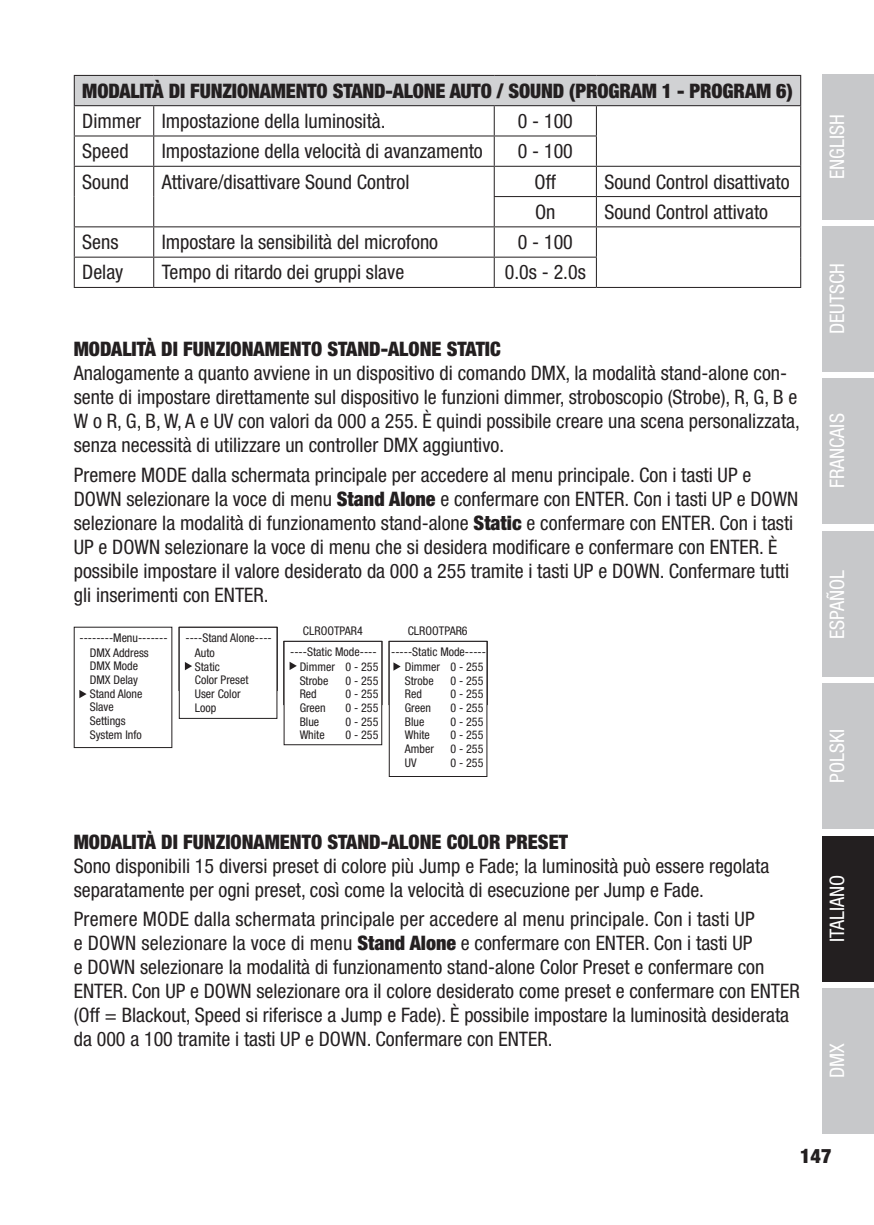
<style>
.page{position:relative;width:874px;height:1225px;background:#fff}
.page>*{position:absolute;margin:0;border:0;box-sizing:border-box;transform-origin:0 0}
.t1{font:condensed 20px/24px "Helvetica Neue LT Pro";color:#231f20}
.t2{font:900 condensed 20px "Helvetica Neue LT Pro";color:#231f20}
.t3{font:condensed 20px "Helvetica Neue LT Std";color:#fff}
.t4{font:900 condensed 20px "Helvetica Neue LT Std";color:#231f20}
.t5{font:condensed 12px/13.6px "Helvetica Neue LT Pro";color:#231f20}
.s1{font-weight:900}
</style>
<div class="page">
<div style="left:821px;top:988px;width:52px;height:146px;background:#c7c8ca"></div>
<div style="left:821px;top:74px;width:52px;height:145px;background:#c7c8ca"></div>
<div style="left:821px;top:226px;width:52px;height:145px;background:#c7c8ca"></div>
<div style="left:821px;top:378px;width:52px;height:146px;background:#c7c8ca"></div>
<div style="left:821px;top:531px;width:52px;height:146px;background:#c7c8ca"></div>
<div style="left:821px;top:683px;width:52px;height:146px;background:#c7c8ca"></div>
<div style="left:821px;top:836px;width:52px;height:145px;background:#231f20"></div>
<div style="left:74px;top:75px;width:726px;height:31px;background:#d1d2d4"></div>
<hr style="left:74px;top:75px;width:80px;height:1px;background:#231f20">
<hr style="left:154px;top:75px;width:340px;height:1px;background:#231f20">
<hr style="left:494px;top:75px;width:102px;height:1px;background:#231f20">
<hr style="left:596px;top:75px;width:204px;height:1px;background:#231f20">
<hr style="left:74px;top:105px;width:80px;height:1px;background:#231f20">
<svg style="left:74px;top:76px;width:1px;height:59px"></svg>
<hr style="left:154px;top:105px;width:340px;height:1px;background:#231f20">
<svg style="left:153px;top:106px;width:1px;height:29px"></svg>
<hr style="left:494px;top:105px;width:102px;height:1px;background:#231f20">
<svg style="left:493px;top:106px;width:1px;height:29px"></svg>
<hr style="left:596px;top:105px;width:204px;height:1px;background:#231f20">
<svg style="left:595px;top:106px;width:1px;height:29px"></svg>
<hr style="left:799px;top:106px;width:1px;height:30px;background:#231f20">
<hr style="left:74px;top:135px;width:80px;height:1px;background:#231f20">
<hr style="left:74px;top:136px;width:1px;height:30px;background:#231f20">
<hr style="left:154px;top:135px;width:340px;height:1px;background:#231f20">
<hr style="left:153px;top:136px;width:1px;height:30px;background:#231f20">
<hr style="left:494px;top:135px;width:102px;height:1px;background:#231f20">
<hr style="left:493px;top:136px;width:1px;height:30px;background:#231f20">
<hr style="left:595px;top:136px;width:1px;height:30px;background:#231f20">
<hr style="left:799px;top:136px;width:1px;height:30px;background:#231f20">
<hr style="left:74px;top:166px;width:80px;height:1px;background:#231f20">
<hr style="left:74px;top:167px;width:1px;height:30px;background:#231f20">
<svg style="left:74px;top:197px;width:1px;height:29px"></svg>
<hr style="left:154px;top:166px;width:340px;height:1px;background:#231f20">
<hr style="left:153px;top:167px;width:1px;height:30px;background:#231f20">
<hr style="left:494px;top:166px;width:102px;height:1px;background:#231f20">
<hr style="left:596px;top:166px;width:204px;height:1px;background:#231f20">
<svg style="left:153px;top:197px;width:1px;height:29px"></svg>
<hr style="left:493px;top:196px;width:103px;height:1px;background:#231f20">
<svg style="left:493px;top:167px;width:1px;height:59px"></svg>
<hr style="left:596px;top:196px;width:204px;height:1px;background:#231f20">
<svg style="left:595px;top:167px;width:1px;height:59px"></svg>
<hr style="left:74px;top:226px;width:80px;height:1px;background:#231f20">
<hr style="left:74px;top:227px;width:1px;height:30px;background:#231f20">
<hr style="left:154px;top:226px;width:340px;height:1px;background:#231f20">
<hr style="left:153px;top:227px;width:1px;height:30px;background:#231f20">
<hr style="left:494px;top:226px;width:102px;height:1px;background:#231f20">
<hr style="left:493px;top:227px;width:1px;height:30px;background:#231f20">
<hr style="left:596px;top:226px;width:204px;height:1px;background:#231f20">
<hr style="left:595px;top:227px;width:1px;height:30px;background:#231f20">
<hr style="left:799px;top:227px;width:1px;height:30px;background:#231f20">
<hr style="left:74px;top:257px;width:80px;height:1px;background:#231f20">
<svg style="left:74px;top:258px;width:1px;height:29px"></svg>
<hr style="left:154px;top:257px;width:340px;height:1px;background:#231f20">
<svg style="left:153px;top:258px;width:1px;height:29px"></svg>
<hr style="left:494px;top:257px;width:102px;height:1px;background:#231f20">
<svg style="left:493px;top:258px;width:1px;height:29px"></svg>
<svg style="left:595px;top:258px;width:1px;height:29px"></svg>
<hr style="left:799px;top:257px;width:1px;height:30px;background:#231f20">
<hr style="left:74px;top:287px;width:80px;height:1px;background:#231f20">
<hr style="left:154px;top:287px;width:340px;height:1px;background:#231f20">
<hr style="left:494px;top:287px;width:102px;height:1px;background:#231f20">
<hr style="left:596px;top:287px;width:204px;height:1px;background:#231f20">
<svg style="left:79px;top:690px;width:8px;height:8px"></svg>
<div style="left:179px;top:627px;width:98px;height:92px;border:1px solid #231f20"></div>
<div style="left:388px;top:641px;width:99px;height:136px;border:1px solid #231f20"></div>
<div style="left:283px;top:641px;width:99px;height:104px;border:1px solid #231f20"></div>
<svg style="left:185px;top:662px;width:7px;height:8px"></svg>
<svg style="left:289px;top:661px;width:8px;height:9px"></svg>
<svg style="left:393px;top:662px;width:7px;height:8px"></svg>
<p class="t2" style="left:82px;top:79px;width:711px">MODALITÀ DI FUNZIONAMENTO STAND-ALONE AUTO / SOUND (PROGRAM 1 - PROGRAM 6)</p>
<p class="t1" style="left:82px;top:109px;width:304px">Dimmer Impostazione della luminosità.</p>
<p class="t1" style="left:517px;top:109px;width:57px">0 - 100</p>
<p class="t1" style="left:82px;top:139px;width:48px">Speed</p>
<p class="t1" style="left:162px;top:139px;width:322px">Impostazione della velocità di avanzamento</p>
<p class="t1" style="left:517px;top:139px;width:57px">0 - 100</p>
<p class="t1" style="left:82px;top:169px;width:48px">Sound</p>
<p class="t1" style="left:162px;top:169px;width:249px">Attivare/disattivare Sound Control</p>
<p class="t1" style="left:534px;top:169px;width:23px">Off</p>
<p class="t1" style="left:604px;top:169px;width:187px">Sound Control disattivato</p>
<p class="t1" style="left:535px;top:199px;width:22px">On</p>
<p class="t1" style="left:604px;top:199px;width:165px">Sound Control attivato</p>
<p class="t1" style="left:82px;top:230px;width:38px">Sens</p>
<p class="t1" style="left:162px;top:230px;width:278px">Impostare la sensibilità del microfono</p>
<p class="t1" style="left:517px;top:230px;width:57px">0 - 100</p>
<p class="t1" style="left:82px;top:260px;width:43px">Delay</p>
<p class="t1" style="left:162px;top:260px;width:244px">Tempo di ritardo dei gruppi slave</p>
<p class="t1" style="left:504px;top:260px;width:82px">0.0s - 2.0s</p>
<p class="t2" style="left:74px;top:337px;width:428px">MODALITÀ DI FUNZIONAMENTO STAND-ALONE STATIC</p>
<p class="t1" style="left:74px;top:360px;width:727px">Analogamente a quanto avviene in un dispositivo di comando DMX, la modalità stand-alone con&shy;sente di impostare direttamente sul dispositivo le funzioni dimmer, stroboscopio (Strobe), R, G, B e W o R, G, B, W, A e UV con valori da 000 a 255. È quindi possibile creare una scena personalizzata, senza necessità di utilizzare un controller DMX aggiuntivo.</p>
<p class="t1" style="left:74px;top:462px;width:725px">Premere MODE dalla schermata principale per accedere al menu principale. Con i tasti UP e DOWN selezionare la voce di menu <span class="s1">Stand Alone</span> e confermare con ENTER. Con i tasti UP e DOWN selezionare la modalità di funzionamento stand-alone <span class="s1">Static</span> e confermare con ENTER. Con i tasti UP e DOWN selezionare la voce di menu che si desidera modificare e confermare con ENTER. È possibile impostare il valore desiderato da 000 a 255 tramite i tasti UP e DOWN. Confermare tutti gli inserimenti con ENTER.</p>
<p class="t5" style="left:90px;top:630px;width:79px;line-height:15px;text-indent:-10px">--------Menu-------<br>DMX Address</p>
<p class="t5" style="left:90px;top:659px;width:54px">DMX Mode<br>DMX Delay<br>Stand Alone<br>Slave<br>Settings<br>System Info</p>
<p class="t5" style="left:303px;top:624px;width:61px">CLROOTPAR4</p>
<p class="t5" style="left:407px;top:624px;width:61px">CLROOTPAR6</p>
<p class="t5" style="left:450px;top:659px;width:34px;text-align:justify">0 - 255<br>0 - 255<br>0 - 255<br>0 - 255<br>0 - 255<br>0 - 255<br>0 - 255<br>0 - 255</p>
<p class="t5" style="left:195px;top:630px;width:78px;line-height:15px;text-indent:-9px">----Stand Alone----<br>Auto</p>
<p class="t5" style="left:195px;top:659px;width:55px">Static<br>Color Preset<br>User Color<br>Loop</p>
<p class="t5" style="left:299px;top:644px;width:78px;line-height:15px;text-indent:-9px">----Static Mode----<br>Dimmer</p>
<p class="t5" style="left:299px;top:673px;width:30px">Strobe<br>Red<br>Green<br>Blue<br>White</p>
<p class="t5" style="left:404px;top:644px;width:83px;line-height:15px;text-indent:-14px">-----Static Mode-----<br>Dimmer</p>
<p class="t5" style="left:404px;top:673px;width:31px">Strobe<br>Red<br>Green<br>Blue<br>White<br>Amber<br>UV</p>
<p class="t5" style="left:345px;top:659px;width:34px;text-align:justify">0 - 255<br>0 - 255<br>0 - 255<br>0 - 255<br>0 - 255<br>0 - 255</p>
<p class="t2" style="left:74px;top:829px;width:495px">MODALITÀ DI FUNZIONAMENTO STAND-ALONE COLOR PRESET</p>
<p class="t1" style="left:74px;top:853px;width:696px">Sono disponibili 15 diversi preset di colore più Jump e Fade; la luminosità può essere regolata separatamente per ogni preset, così come la velocità di esecuzione per Jump e Fade.</p>
<p class="t1" style="left:74px;top:907px;width:727px">Premere MODE dalla schermata principale per accedere al menu principale. Con i tasti UP<br>e DOWN selezionare la voce di menu <span class="s1">Stand Alone</span> e confermare con ENTER. Con i tasti UP<br>e DOWN selezionare la modalità di funzionamento stand-alone Color Preset e confermare con ENTER. Con UP e DOWN selezionare ora il colore desiderato come preset e confermare con ENTER (Off = Blackout, Speed si riferisce a Jump e Fade). È possibile impostare la luminosità desiderata da 000 a 100 tramite i tasti UP e DOWN. Confermare con ENTER.</p>
<p class="t3" style="left:824px;top:179px;width:66px;rotate:-90deg">ENGLISH</p>
<p class="t3" style="left:824px;top:334px;width:73px;rotate:-90deg">DEUTSCH</p>
<p class="t3" style="left:824px;top:488px;width:76px;rotate:-90deg">FRANCAIS</p>
<p class="t3" style="left:825px;top:639px;width:71px;rotate:-90deg">ESPAÑOL</p>
<p class="t3" style="left:825px;top:783px;width:55px;rotate:-90deg">POLSKI</p>
<p class="t3" style="left:825px;top:942px;width:69px;rotate:-90deg">ITALIANO</p>
<p class="t3" style="left:825px;top:1078px;width:36px;rotate:-90deg">DMX</p>
<p class="t4" style="left:799px;top:1143px;width:33px">147</p>
</div>
